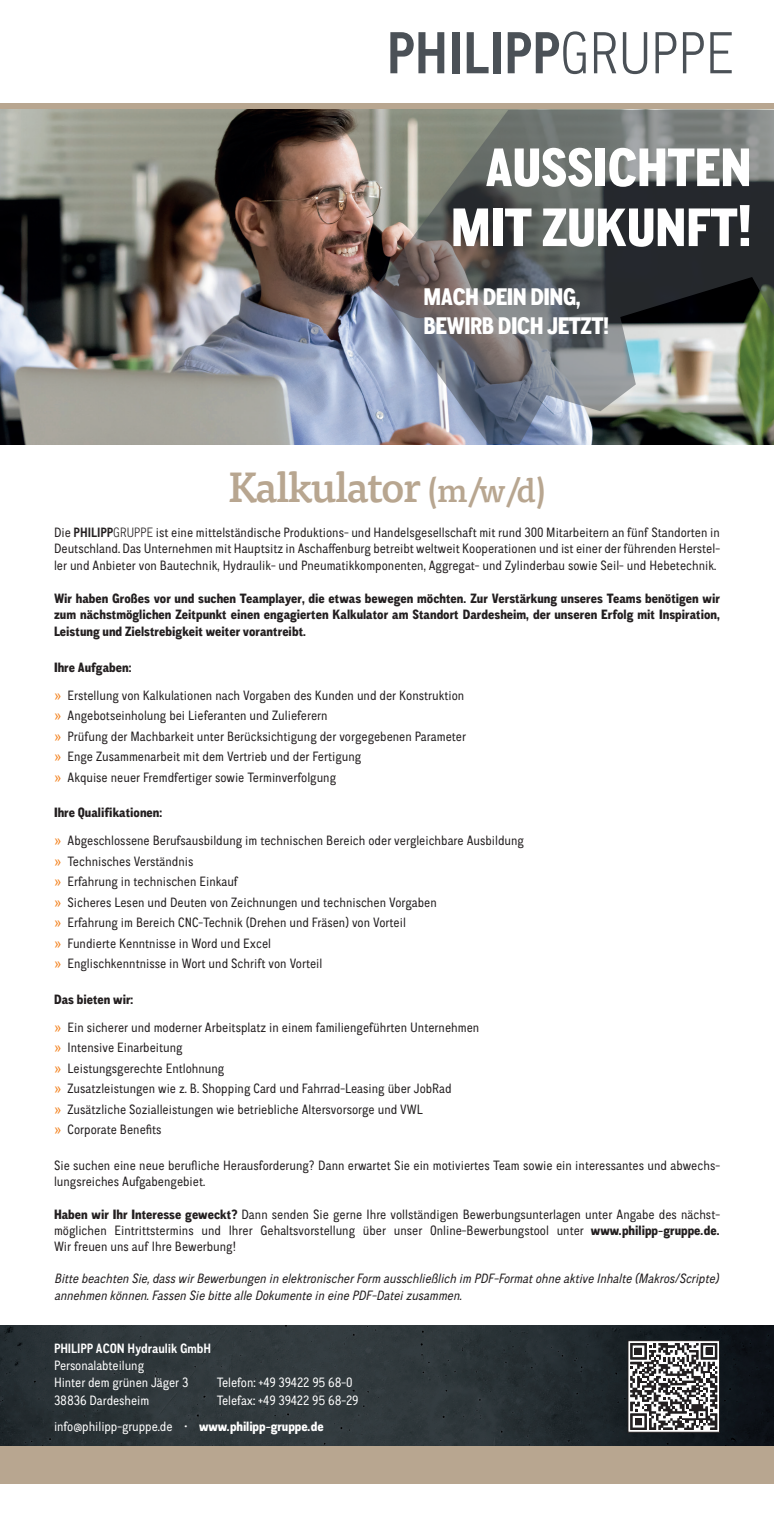
<style>
.page{position:relative;width:774px;height:1531px;background:#fff}
.page>*{position:absolute;margin:0;border:0;box-sizing:border-box;transform-origin:0 0}
.t1{font:700 59.1px "CA Normal";color:#4b5157}
.t2{font:800 54px/60px "CA Normal";letter-spacing:-.01em;color:#fff;text-align:right}
.t3{font:500 42px "Tisa OT";letter-spacing:-.035em;color:#b8a690}
.t4{font:800 24px/28.8px "CA Normal";letter-spacing:-.025em;color:#fff}
.t5{font:13.5px/20.4px "CA Normal";color:#231f20}
.t6{font:800 13.5px/16.5px "CA Normal";color:#231f20;text-align:justify}
.t7{font:italic 13.5px/16.2px "CA Normal";letter-spacing:-.005em;color:#231f20}
.t8{font:13.5px/17.1px "CA Normal";letter-spacing:-.005em;color:#fff}
.t9{font:700 13.5px "CA Normal";letter-spacing:-.005em;color:#fff}
.s1{font-weight:300}
.s2{font-size:59.1px}
.s3{font-size:33px}
.s4{font-weight:700}
.s5{font-weight:800}
.s6{font-family:"Arial";color:#f38423}
</style>
<div class="page">
<img style="left:0;top:1325px;width:774px;height:121px">
<div style="left:0;top:104px;width:774px;height:6px;background:#b8a690"></div>
<svg style="left:629px;top:1342px;width:89px;height:88px"></svg>
<div style="left:627px;top:1340px;width:93px;height:92px;border:1px solid #231f20"></div>
<div style="left:0;top:1446px;width:774px;height:38px;background:#b8a690"></div>
<img style="left:0;top:110px;width:375px;height:334px">
<img style="left:375px;top:110px;width:399px;height:334px">
<h1 class="t1" style="left:386px;top:12px;width:350px">PHILIPP<span class="s1">GRUPPE</span></h1>
<h2 class="t2" style="left:451px;top:136px;width:302px">AUSSICHTEN<br>MIT ZUKUNFT<span class="s2">!</span></h2>
<h3 class="t4" style="left:423px;top:281px;width:187px">MACH DEIN DING,<br>BEWIRB DICH JETZT!</h3>
<h3 class="t3" style="left:228px;top:461px;width:319px">Kalkulator <span class="s3">(m/w/d)</span></h3>
<p class="t5" style="left:54px;top:524px;width:667px;line-height:16.4px;text-align:justify">Die <span class="s4">PHILIPP</span><span class="s1">GRUPPE</span> ist eine mittelständische Produktions- und Handelsgesellschaft mit rund 300 Mitarbeitern an fünf Standorten in Deutschland. Das Unternehmen mit Hauptsitz in Aschaffenburg betreibt weltweit Kooperationen und ist einer der führenden Herstel&shy;ler und Anbieter von Bautechnik, Hydraulik- und Pneumatikkomponenten, Aggregat- und Zylinderbau sowie Seil- und Hebetechnik.</p>
<p class="t6" style="left:54px;top:590px;width:667px">Wir haben Großes vor und suchen Teamplayer, die etwas bewegen möchten. Zur Verstärkung unseres Teams benötigen wir zum nächstmöglichen Zeitpunkt einen engagierten Kalkulator am Standort Dardesheim, der unseren Erfolg mit Inspiration, Leistung und Zielstrebigkeit weiter vorantreibt.</p>
<p class="t5" style="left:54px;top:652px;width:412px;line-height:28.2px"><span class="s5">Ihre Aufgaben:<br></span><span class="s6">»</span> Erstellung von Kalkulationen nach Vorgaben des Kunden und der Konstruktion</p>
<p class="t5" style="left:54px;top:705px;width:414px"><span class="s6">»</span> Angebotseinholung bei Lieferanten und Zulieferern<br><span class="s6">»</span> Prüfung der Machbarkeit unter Berücksichtigung der vorgegebenen Parameter <span class="s6">»</span> Enge Zusammenarbeit mit dem Vertrieb und der Fertigung<br><span class="s6">»</span> Akquise neuer Fremdfertiger sowie Terminverfolgung</p>
<p class="t5" style="left:54px;top:798px;width:471px;line-height:28.2px"><span class="s5">Ihre Qualifikationen:<br></span><span class="s6">»</span> Abgeschlossene Berufsausbildung im technischen Bereich oder vergleichbare Ausbildung</p>
<p class="t5" style="left:54px;top:851px;width:384px"><span class="s6">»</span> Technisches Verständnis<br><span class="s6">»</span> Erfahrung in technischen Einkauf<br><span class="s6">»</span> Sicheres Lesen und Deuten von Zeichnungen und technischen Vorgaben <span class="s6">»</span> Erfahrung im Bereich CNC-Technik (Drehen und Fräsen) von Vorteil<br><span class="s6">»</span> Fundierte Kenntnisse in Word und Excel<br><span class="s6">»</span> Englischkenntnisse in Wort und Schrift von Vorteil</p>
<p class="t5" style="left:54px;top:985px;width:427px;line-height:28.2px"><span class="s5">Das bieten wir:<br></span><span class="s6">»</span> Ein sicherer und moderner Arbeitsplatz in einem familiengeführten Unternehmen</p>
<p class="t5" style="left:54px;top:1037px;width:399px"><span class="s6">»</span> Intensive Einarbeitung<br><span class="s6">»</span> Leistungsgerechte Entlohnung<br><span class="s6">»</span> Zusatzleistungen wie z. B. Shopping Card und Fahrrad-Leasing über JobRad <span class="s6">»</span> Zusätzliche Sozialleistungen wie betriebliche Altersvorsorge und VWL<br><span class="s6">»</span> Corporate Benefits</p>
<p class="t5" style="left:54px;top:1157px;width:667px;line-height:16.2px">Sie suchen eine neue berufliche Herausforderung? Dann erwartet Sie ein motiviertes Team sowie ein interessantes und abwechs&shy;lungsreiches Aufgabengebiet.</p>
<p class="t5" style="left:54px;top:1205px;width:667px;line-height:16.2px;text-align:justify"><span class="s5">Haben wir Ihr Interesse geweckt?</span> Dann senden Sie gerne Ihre vollständigen Bewerbungsunterlagen unter Angabe des nächst&shy;möglichen Eintrittstermins und Ihrer Gehaltsvorstellung über unser Online-Bewerbungstool unter <span class="s5">www.philipp-gruppe.de.<br></span>Wir freuen uns auf Ihre Bewerbung!</p>
<p class="t7" style="left:54px;top:1270px;width:666px">Bitte beachten Sie, dass wir Bewerbungen in elektronischer Form ausschließlich im PDF-Format ohne aktive Inhalte (Makros/Scripte) annehmen können. Fassen Sie bitte alle Dokumente in eine PDF-Datei zusammen.</p>
<p class="t9" style="left:54px;top:1339px;width:159px">PHILIPP ACON Hydraulik GmbH</p>
<p class="t8" style="left:54px;top:1357px;width:136px">Personalabteilung<br>Hinter dem grünen Jäger 3<br>38836 Dardesheim</p>
<p class="t8" style="left:217px;top:1374px;width:143px">Telefon: +49 39422 95 68-0<br>Telefax: +49 39422 95 68-29</p>
<p class="t8" style="left:54px;top:1417px;width:271px">info@philipp-gruppe.de • <span class="s5">www.philipp-gruppe.de</span></p>
</div>
